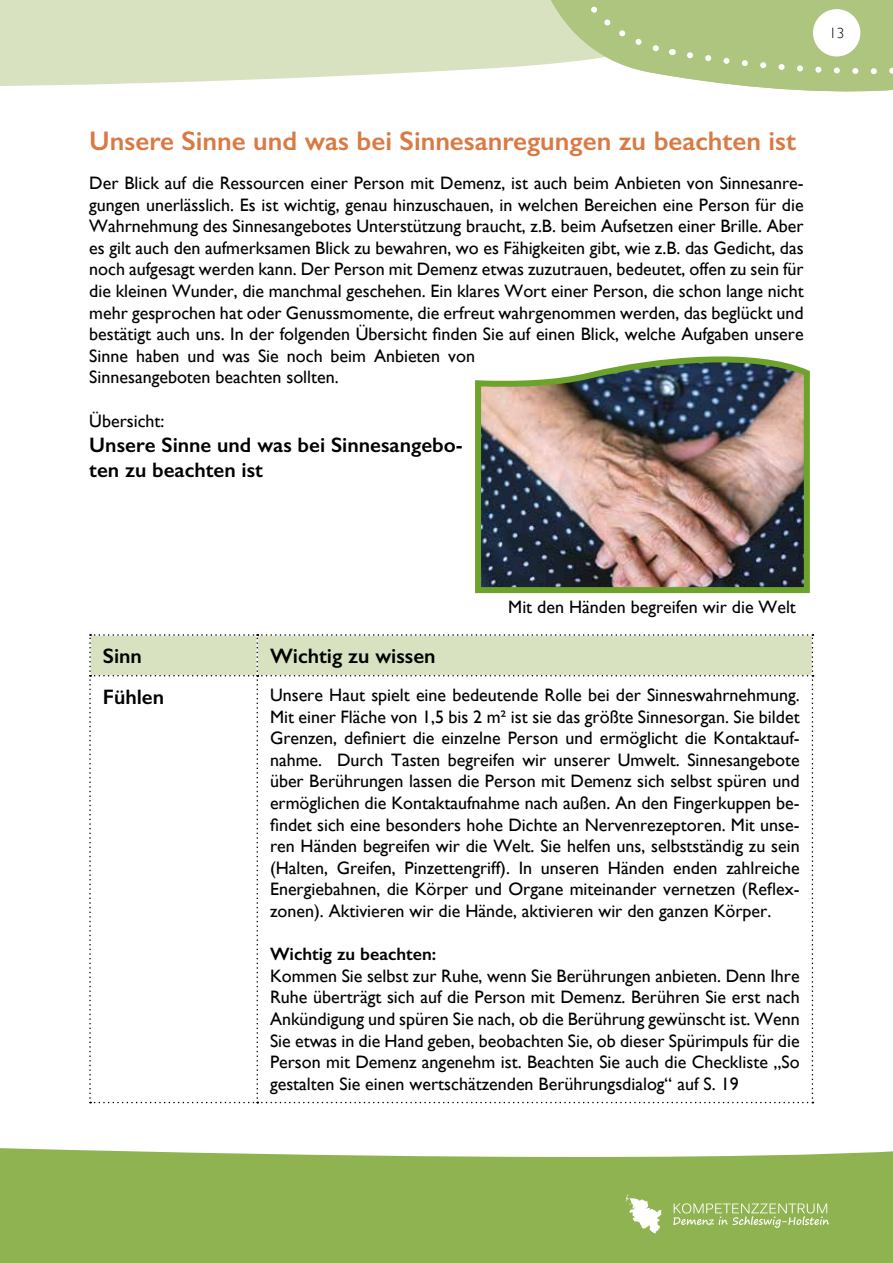
<style>
.page{position:relative;width:893px;height:1263px;background:#fff}
.page>*{position:absolute;margin:0;border:0;box-sizing:border-box;transform-origin:0 0}
.t1{font:600 27px "Gill Sans";color:#d97a45}
.t2{font:600 21px/25.2px "Gill Sans";color:#000}
.t3{font:18px/21.6px "Gill Sans";color:#000;text-align:justify}
.t4{font:600 18px "Gill Sans";color:#000}
.t5{font:300 15px "Gill Sans";color:#000}
</style>
<div class="page">
<div style="left:0;top:1148px;width:893px;height:115px;background:#90b352"></div>
<svg style="left:626px;top:1194px;width:36px;height:39px"></svg>
<svg style="left:673px;top:1203px;width:156px;height:25px;background:#a6c274"></svg>
<svg style="left:0;top:0;width:522px;height:86px;background:#dbe4c6"></svg>
<svg style="left:522px;top:0;width:371px;height:92px"></svg>
<div style="left:813px;top:9px;width:47px;height:47px;background:#fff;border-radius:50%"></div>
<svg style="left:89px;top:634px;width:724px;height:469px"></svg>
<img style="left:475px;top:356px;width:335px;height:238px">
<p class="t5" style="left:829px;top:21px;width:16px">13</p>
<h1 class="t1" style="left:89px;top:125px;width:708px">Unsere Sinne und was bei Sinnesanregungen zu beachten ist</h1>
<p class="t3" style="left:89px;top:172px;width:716px;text-align:left">Der Blick auf die Ressourcen einer Person mit Demenz, ist auch beim Anbieten von Sinnesanre&shy;gungen unerlässlich. Es ist wichtig, genau hinzuschauen, in welchen Bereichen eine Person für die Wahrnehmung des Sinnesangebotes Unterstützung braucht, z.B. beim Aufsetzen einer Brille. Aber es gilt auch den aufmerksamen Blick zu bewahren, wo es Fähigkeiten gibt, wie z.B. das Gedicht, das noch aufgesagt werden kann. Der Person mit Demenz etwas zuzutrauen, bedeutet, offen zu sein für die kleinen Wunder, die manchmal geschehen. Ein klares Wort einer Person, die schon lange nicht mehr gesprochen hat oder Genussmomente, die erfreut wahrgenommen werden, das beglückt und bestätigt auch uns. In der folgenden Übersicht finden Sie auf einen Blick, welche Aufgaben unsere Sinne haben und was Sie noch beim Anbieten von<br>Sinnesangeboten beachten sollten.</p>
<p class="t3" style="left:89px;top:410px;width:77px">Übersicht:</p>
<p class="t2" style="left:89px;top:432px;width:375px">Unsere Sinne und was bei Sinnesangebo&shy;ten zu beachten ist</p>
<p class="t3" style="left:508px;top:596px;width:289px">Mit den Händen begreifen wir die Welt</p>
<p class="t2" style="left:103px;top:643px;width:41px">Sinn</p>
<p class="t2" style="left:270px;top:643px;width:167px">Wichtig zu wissen</p>
<p class="t2" style="left:103px;top:684px;width:63px">Fühlen</p>
<p class="t3" style="left:270px;top:684px;width:531px">Unsere Haut spielt eine bedeutende Rolle bei der Sinneswahrnehmung.<br>Mit einer Fläche von 1,5 bis 2 m² ist sie das größte Sinnesorgan. Sie bildet Grenzen, definiert die einzelne Person und ermöglicht die Kontaktauf&shy;nahme. Durch Tasten begreifen wir unserer Umwelt. Sinnesangebote über Berührungen lassen die Person mit Demenz sich selbst spüren und ermöglichen die Kontaktaufnahme nach außen. An den Fingerkuppen be&shy;findet sich eine besonders hohe Dichte an Nervenrezeptoren. Mit unse&shy;ren Händen begreifen wir die Welt. Sie helfen uns, selbstständig zu sein (Halten, Greifen, Pinzettengriff). In unseren Händen enden zahlreiche Energiebahnen, die Körper und Organe miteinander vernetzen (Reflex&shy;zonen). Aktivieren wir die Hände, aktivieren wir den ganzen Körper.</p>
<p class="t4" style="left:270px;top:943px;width:168px">Wichtig zu beachten:</p>
<p class="t3" style="left:270px;top:965px;width:531px">Kommen Sie selbst zur Ruhe, wenn Sie Berührungen anbieten. Denn Ihre Ruhe überträgt sich auf die Person mit Demenz. Berühren Sie erst nach Ankündigung und spüren Sie nach, ob die Berührung gewünscht ist. Wenn Sie etwas in die Hand geben, beobachten Sie, ob dieser Spürimpuls für die Person mit Demenz angenehm ist. Beachten Sie auch die Checkliste „So gestalten Sie einen wertschätzenden Berührungsdialog“ auf S. 19</p>
</div>
